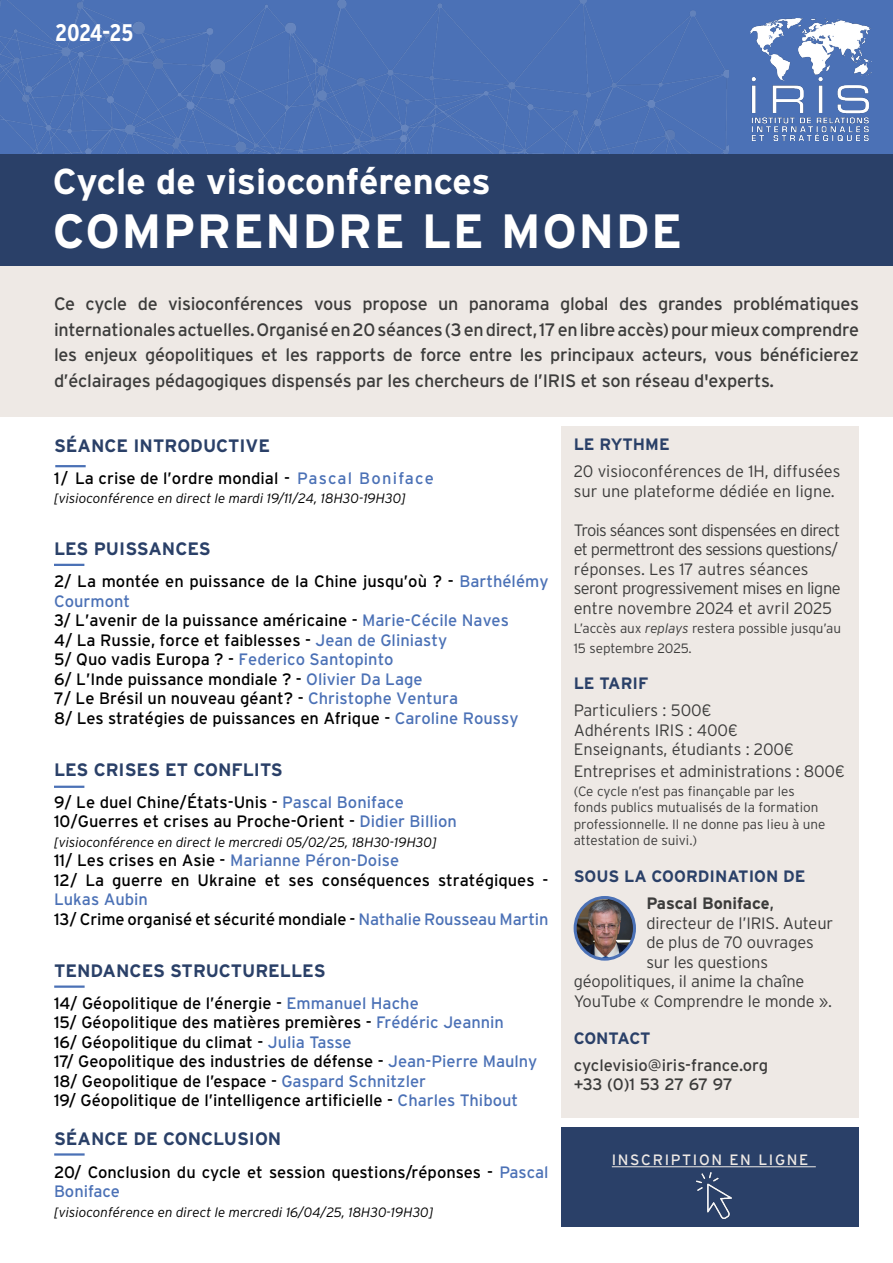
<style>
.page{position:relative;width:893px;height:1263px;background:#fff}
.page>*{position:absolute;margin:0;border:0;box-sizing:border-box;transform-origin:0 0}
.t1{font:700 48px "Interstate";letter-spacing:.03em;color:#fff}
.t2{font:700 36px "Interstate";color:#fff}
.t3{font:700 24px "Interstate Condensed";letter-spacing:-.03em;color:#fff}
.t4{font:18px/25.5px "Interstate";letter-spacing:-.015em;color:#3c3c3b;text-align:justify}
.t5{font:700 18px "Interstate";color:#2a4068}
.t6{font:16.5px/19.5px "Interstate";color:#000}
.t7{font:300 16.5px/19.5px "Interstate";letter-spacing:-.01em;color:#3c3c3b}
.t8{font:300 16.5px/19.5px "Interstate";letter-spacing:-.04em;color:#3c3c3b}
.t9{font:700 16.5px/27px "Interstate";color:#2a4068}
.t10{font:16.5px/19.5px "Interstate";color:#3c3c3b}
.t11{font:700 16.5px "Interstate";letter-spacing:-.02em;color:#2a4068}
.t12{font:15px "Interstate";letter-spacing:.11em;color:#eee9e5}
.t13{font:300 13.5px/16.5px "Interstate";color:#3c3c3b}
.t14{font:italic 300 13.5px "Interstate";color:#000}
.s1{color:#4b71b6}
.s2{font-style:italic}
.s3{color:#3c3c3b}
.s4{font-weight:400;color:#3c3c3b}
</style>
<div class="page">
<div style="left:0;top:266px;width:893px;height:151px;background:#eee9e5"></div>
<div style="left:561px;top:1127px;width:298px;height:99px;background:#2a4068"></div>
<hr style="left:612px;top:1166px;width:204px;height:1px;background:#eee9e5">
<div style="left:561px;top:426px;width:298px;height:692px;background:#eee9e5"></div>
<img style="left:575px;top:897px;width:59px;height:61px">
<div style="left:574px;top:896px;width:62px;height:65px;border:3px solid #4b71b6;border-radius:50%"></div>
<div style="left:0;top:153px;width:893px;height:113px;background:#2a4068"></div>
<div style="left:0;top:0;width:893px;height:153px;background:#4b71b6"></div>
<img style="left:0;top:0;width:728px;height:153px">
<img style="left:751px;top:19px;width:121px;height:121px">
<img style="left:696px;top:1172px;width:36px;height:46px">
<hr style="left:55px;top:465px;width:31px;height:2px;background:#4b71b6">
<hr style="left:54px;top:564px;width:30px;height:2px;background:#4b71b6">
<hr style="left:54px;top:786px;width:30px;height:2px;background:#4b71b6">
<hr style="left:54px;top:985px;width:31px;height:3px;background:#4b71b6">
<hr style="left:54px;top:1153px;width:31px;height:2px;background:#4b71b6">
<h3 class="t3" style="left:55px;top:19px;width:80px">2024-25</h3>
<h2 class="t2" style="left:53px;top:159px;width:439px">Cycle de visioconférences</h2>
<h1 class="t1" style="left:53px;top:201px;width:631px">COMPRENDRE LE MONDE</h1>
<p class="t4" style="left:54px;top:291px;width:806px">Ce cycle de visioconférences vous propose un panorama global des grandes problématiques internationales actuelles. Organisé en 20 séances (3 en direct, 17 en libre accès) pour mieux comprendre les enjeux géopolitiques et les rapports de force entre les principaux acteurs, vous bénéficierez d’éclairages pédagogiques dispensés par les chercheurs de l’IRIS et son réseau d'experts.</p>
<p class="t5" style="left:54px;top:434px;width:218px">SÉANCE INTRODUCTIVE</p>
<p class="t6" style="left:54px;top:468px;width:381px">1/ La crise de l’ordre mondial - <span class="s1">Pascal Boniface</span></p>
<p class="t14" style="left:54px;top:490px;width:353px">[visioconférence en direct le mardi 19/11/24, 18H30-19H30]</p>
<p class="t5" style="left:54px;top:538px;width:158px">LES PUISSANCES</p>
<p class="t6" style="left:54px;top:572px;width:496px">2/ La montée en puissance de la Chine jusqu’où ? - <span class="s1">Barthélémy Courmont<br></span>3/ L’avenir de la puissance américaine - <span class="s1">Marie-Cécile Naves<br></span>4/ La Russie, force et faiblesses - <span class="s1">Jean de Gliniasty<br></span>5/ Quo vadis Europa ? - <span class="s1">Federico Santopinto<br></span>6/ L’Inde puissance mondiale ? - <span class="s1">Olivier Da Lage<br></span>7/ Le Brésil un nouveau géant? - <span class="s1">Christophe Ventura<br></span>8/ Les stratégies de puissances en Afrique - <span class="s1">Caroline Roussy</span></p>
<p class="t5" style="left:54px;top:758px;width:230px">LES CRISES ET CONFLITS</p>
<p class="t6" style="left:54px;top:792px;width:404px">9/ Le duel Chine/États-Unis - <span class="s1">Pascal Boniface<br></span>10/Guerres et crises au Proche-Orient - <span class="s1">Didier Billion</span></p>
<p class="t14" style="left:54px;top:834px;width:384px">[visioconférence en direct le mercredi 05/02/25, 18H30-19H30]</p>
<p class="t6" style="left:54px;top:851px;width:496px">11/ Les crises en Asie - <span class="s1">Marianne Péron-Doise<br></span>12/ La guerre en Ukraine et ses conséquences stratégiques -</p>
<p class="t6" style="left:54px;top:890px;width:496px"><span class="s1">Lukas Aubin<br></span>13/ Crime organisé et sécurité mondiale - <span class="s1">Nathalie Rousseau Martin</span></p>
<p class="t5" style="left:54px;top:959px;width:273px">TENDANCES STRUCTURELLES</p>
<p class="t6" style="left:54px;top:993px;width:485px">14/ Géopolitique de l’énergie - <span class="s1">Emmanuel Hache<br></span>15/ Géopolitique des matières premières - <span class="s1">Frédéric Jeannin<br></span>16/ Géopolitique du climat - <span class="s1">Julia Tasse<br></span>17/ Geopolitique des industries de défense - <span class="s1">Jean-Pierre Maulny </span>18/ Geopolitique de l’espace - <span class="s1">Gaspard Schnitzler<br></span>19/ Géopolitique de l’intelligence artificielle - <span class="s1">Charles Thibout</span></p>
<p class="t5" style="left:54px;top:1128px;width:229px">SÉANCE DE CONCLUSION</p>
<p class="t6" style="left:54px;top:1162px;width:496px">20/ Conclusion du cycle et session questions/réponses - <span class="s1">Pascal<br>Boniface</span></p>
<p class="t14" style="left:54px;top:1204px;width:381px">[visioconférence en direct le mercredi 16/04/25, 18H30-19H30]</p>
<p class="t9" style="left:574px;top:431px;width:98px">LE RYTHME</p>
<p class="t7" style="left:574px;top:461px;width:268px">20 visioconférences de 1H, diffusées sur une plateforme dédiée en ligne.</p>
<p class="t8" style="left:574px;top:520px;width:269px">Trois séances sont dispensées en direct et permettront des sessions questions/ réponses. Les 17 autres séances seront progressivement mises en ligne entre novembre 2024 et avril 2025</p>
<p class="t13" style="left:574px;top:618px;width:269px;line-height:19.5px">L’accès aux <span class="s2">replays</span> restera possible jusqu’au<br>15 septembre 2025.</p>
<p class="t9" style="left:574px;top:670px;width:76px">LE TARIF</p>
<p class="t7" style="left:574px;top:701px;width:222px">Particuliers : 500€<br>Adhérents IRIS : 400€<br>Enseignants, étudiants : 200€</p>
<p class="t7" style="left:574px;top:761px;width:273px">Entreprises et administrations : 800€</p>
<p class="t13" style="left:574px;top:783px;width:253px">(Ce cycle n’est pas finançable par les fonds publics mutualisés de la formation professionnelle. Il ne donne pas lieu à une attestation de suivi.)</p>
<p class="t9" style="left:646px;top:863px;width:161px;text-indent:-73px">SOUS LA COORDINATION DE<br><span class="s3">Pascal Boniface</span><span class="s4">,</span></p>
<p class="t7" style="left:646px;top:913px;width:188px">directeur de l’IRIS. Auteur</p>
<p class="t7" style="left:646px;top:932px;width:169px">de plus de 70 ouvrages</p>
<p class="t7" style="left:646px;top:952px;width:123px">sur les questions</p>
<p class="t7" style="left:574px;top:971px;width:232px">géopolitiques, il anime la chaîne</p>
<p class="t7" style="left:574px;top:991px;width:260px">YouTube « Comprendre le monde ».</p>
<p class="t11" style="left:574px;top:1028px;width:78px">CONTACT</p>
<p class="t10" style="left:574px;top:1055px;width:196px">cyclevisio@iris-france.org +33 (0)1 53 27 67 97</p>
<p class="t12" style="left:612px;top:1150px;width:198px">INSCRIPTION EN LIGNE</p>
</div>
